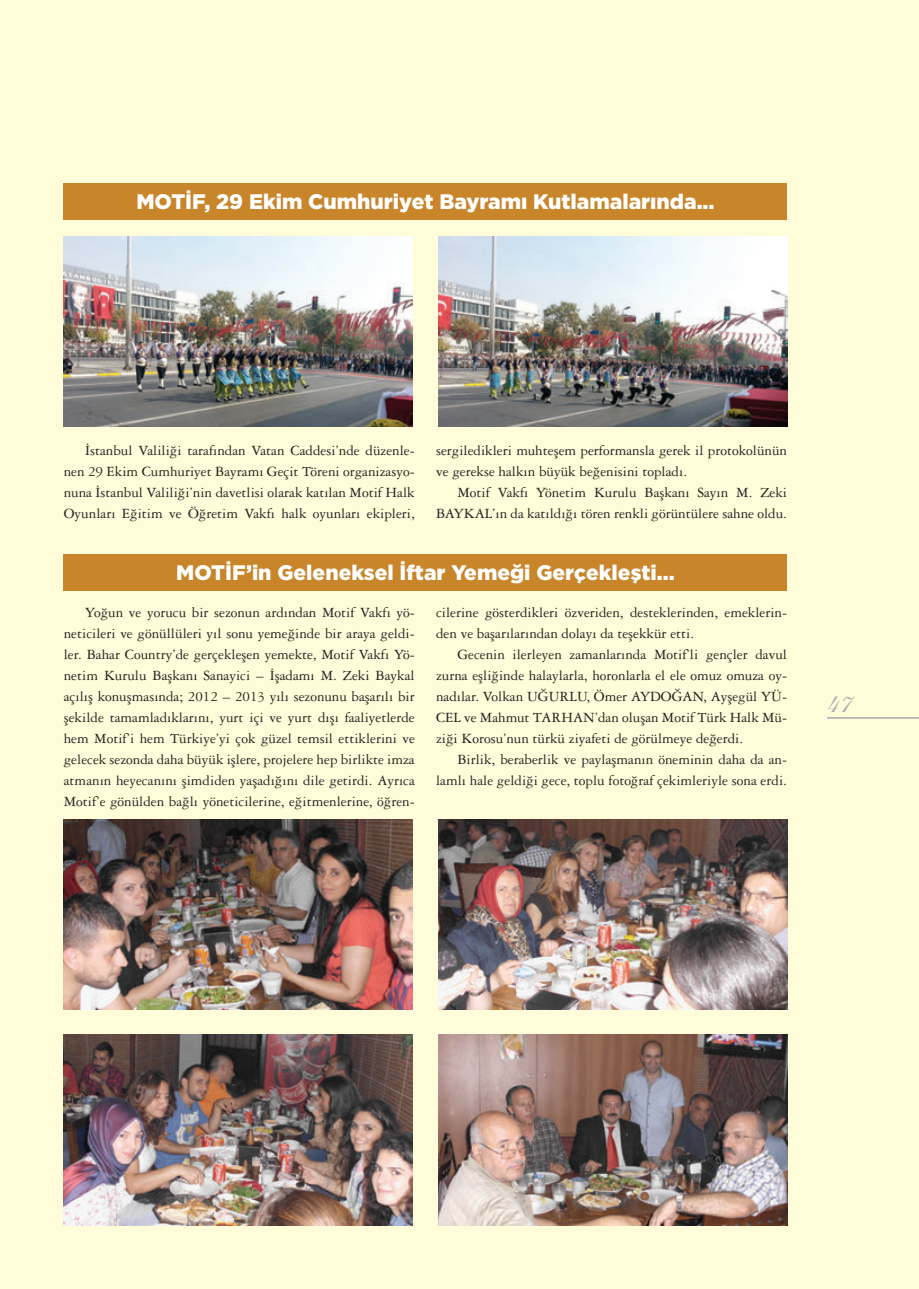
<style>
.page{position:relative;width:919px;height:1289px;background:#fff}
.page>*{position:absolute;margin:0;border:0;box-sizing:border-box;transform-origin:0 0}
.t1{font:33px "Shell Script Normal Tr";color:#a8a9ad}
.t2{font:900 21px "Gotham";color:#fff}
.t3{font:15px/21px "Garamond Three Tr";color:#231f20;text-align:justify}
</style>
<div class="page">
<div style="left:0;top:0;width:918px;height:1288px;background:#fffcda"></div>
<div style="left:64px;top:183px;width:723px;height:36px;background:#c88529"></div>
<img style="left:64px;top:236px;width:348px;height:191px">
<img style="left:64px;top:819px;width:348px;height:190px">
<img style="left:64px;top:1034px;width:348px;height:191px">
<img style="left:438px;top:236px;width:349px;height:191px">
<img style="left:438px;top:819px;width:349px;height:190px">
<img style="left:438px;top:1034px;width:349px;height:191px">
<div style="left:64px;top:553px;width:723px;height:37px;background:#c88529"></div>
<hr style="left:827px;top:717px;width:91px;height:1px;background:#a8a9ad">
<h2 class="t2" style="left:136px;top:189px;width:579px">MOTİF, 29 Ekim Cumhuriyet Bayramı Kutlamalarında...</h2>
<p class="t3" style="left:64px;top:440px;width:352px;text-indent:21px">İstanbul Valiliği tarafından Vatan Caddesi’nde düzenle&shy;nen 29 Ekim Cumhuriyet Bayramı Geçit Töreni organizasyo&shy;nuna İstanbul Valiliği’nin davetlisi olarak katılan Motif Halk Oyunları Eğitim ve Öğretim Vakfı halk oyunları ekipleri,</p>
<p class="t3" style="left:436px;top:440px;width:352px">sergiledikleri muhteşem performansla gerek il protokolünün ve gerekse halkın büyük beğenisini topladı.</p>
<p class="t3" style="left:436px;top:482px;width:352px;text-align:right">Motif Vakfı Yönetim Kurulu Başkanı Sayın M. Zeki<br>BAYKAL’ın da katıldığı tören renkli görüntülere sahne oldu.</p>
<h2 class="t2" style="left:176px;top:560px;width:500px">MOTİF’in Geleneksel İftar Yemeği Gerçekleşti...</h2>
<p class="t3" style="left:64px;top:601px;width:352px;text-indent:21px">Yoğun ve yorucu bir sezonun ardından Motif Vakfı yö&shy;neticileri ve gönüllüleri yıl sonu yemeğinde bir araya geldi&shy;ler. Bahar Country’de gerçekleşen yemekte, Motif Vakfı Yö&shy;netim Kurulu Başkanı Sanayici – İşadamı M. Zeki Baykal açılış konuşmasında; 2012 – 2013 yılı sezonunu başarılı bir şekilde tamamladıklarını, yurt içi ve yurt dışı faaliyetlerde hem Motif’i hem Türkiye’yi çok güzel temsil ettiklerini ve gelecek sezonda daha büyük işlere, projelere hep birlikte imza atmanın heyecanını şimdiden yaşadığını dile getirdi. Ayrıca Motif’e gönülden bağlı yöneticilerine, eğitmenlerine, öğren-</p>
<p class="t3" style="left:436px;top:601px;width:352px">cilerine gösterdikleri özveriden, desteklerinden, emeklerin&shy;den ve başarılarından dolayı da teşekkür etti.</p>
<p class="t3" style="left:436px;top:643px;width:352px;text-indent:21px">Gecenin ilerleyen zamanlarında Motif’li gençler davul zurna eşliğinde halaylarla, horonlarla el ele omuz omuza oy&shy;nadılar. Volkan UĞURLU, Ömer AYDOĞAN, Ayşegül YÜ-CEL ve Mahmut TARHAN’dan oluşan Motif Türk Halk Mü&shy;ziği Korosu’nun türkü ziyafeti de görülmeye değerdi.</p>
<p class="t3" style="left:436px;top:748px;width:352px;text-align:right">Birlik, beraberlik ve paylaşmanın öneminin daha da an&shy;lamlı hale geldiği gece, toplu fotoğraf çekimleriyle sona erdi.</p>
<h1 class="t1" style="left:821px;top:682px;width:27px">47</h1>
</div>
